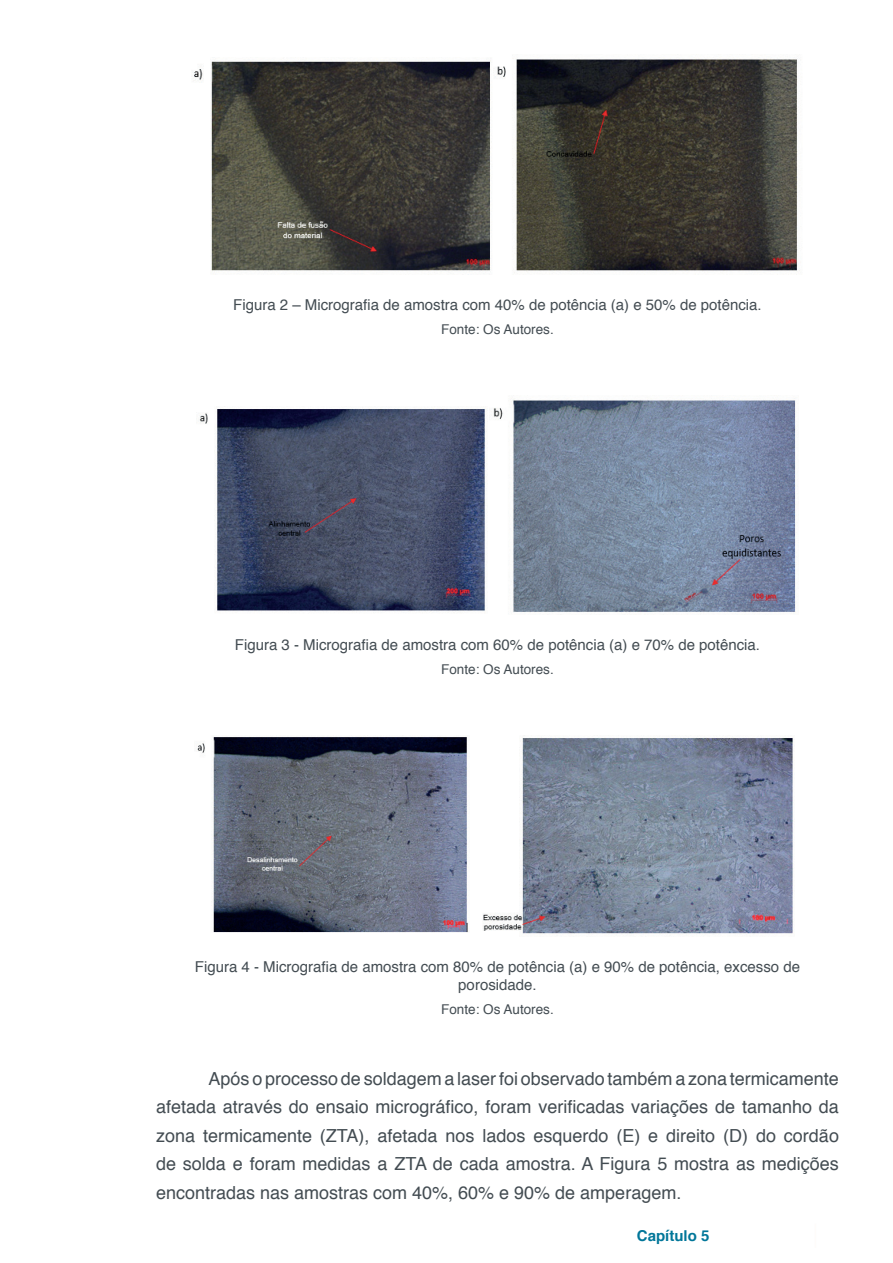
<style>
.page{position:relative;width:893px;height:1263px;background:#fff}
.page>*{position:absolute;margin:0;border:0;box-sizing:border-box;transform-origin:0 0}
.t1{font:18px/28.5px "Helvetica";color:#434c52;text-align:justify}
.t2{font:15px/18px "Helvetica";color:#434c52;text-align:center}
.t3{font:700 15px "Helvetica";color:#007699}
.t4{font:13.5px "Helvetica";color:#434c52}
</style>
<div class="page">
<img style="left:193px;top:60px;width:298px;height:211px">
<img style="left:495px;top:58px;width:305px;height:215px">
<img style="left:199px;top:408px;width:289px;height:204px">
<img style="left:493px;top:398px;width:303px;height:215px">
<img style="left:197px;top:735px;width:596px;height:200px">
<p class="t2" style="left:233px;top:296px;width:530px">Figura 2 – Micrografia de amostra com 40% de potência (a) e 50% de potência.</p>
<p class="t4" style="left:441px;top:319px;width:114px">Fonte: Os Autores.</p>
<p class="t2" style="left:235px;top:636px;width:527px">Figura 3 - Micrografia de amostra com 60% de potência (a) e 70% de potência.</p>
<p class="t4" style="left:441px;top:659px;width:114px">Fonte: Os Autores.</p>
<p class="t2" style="left:195px;top:958px;width:607px">Figura 4 - Micrografia de amostra com 80% de potência (a) e 90% de potência, excesso de porosidade.</p>
<p class="t4" style="left:441px;top:999px;width:114px">Fonte: Os Autores.</p>
<p class="t1" style="left:156px;top:1065px;width:684px;text-indent:53px">Após o processo de soldagem a laser foi observado também a zona termicamente afetada através do ensaio micrográfico, foram verificadas variações de tamanho da zona termicamente (ZTA), afetada nos lados esquerdo (E) e direito (D) do cordão de solda e foram medidas a ZTA de cada amostra. A Figura 5 mostra as medições encontradas nas amostras com 40%, 60% e 90% de amperagem.</p>
<p class="t3" style="left:637px;top:1223px;width:74px">Capítulo 5</p>
</div>
